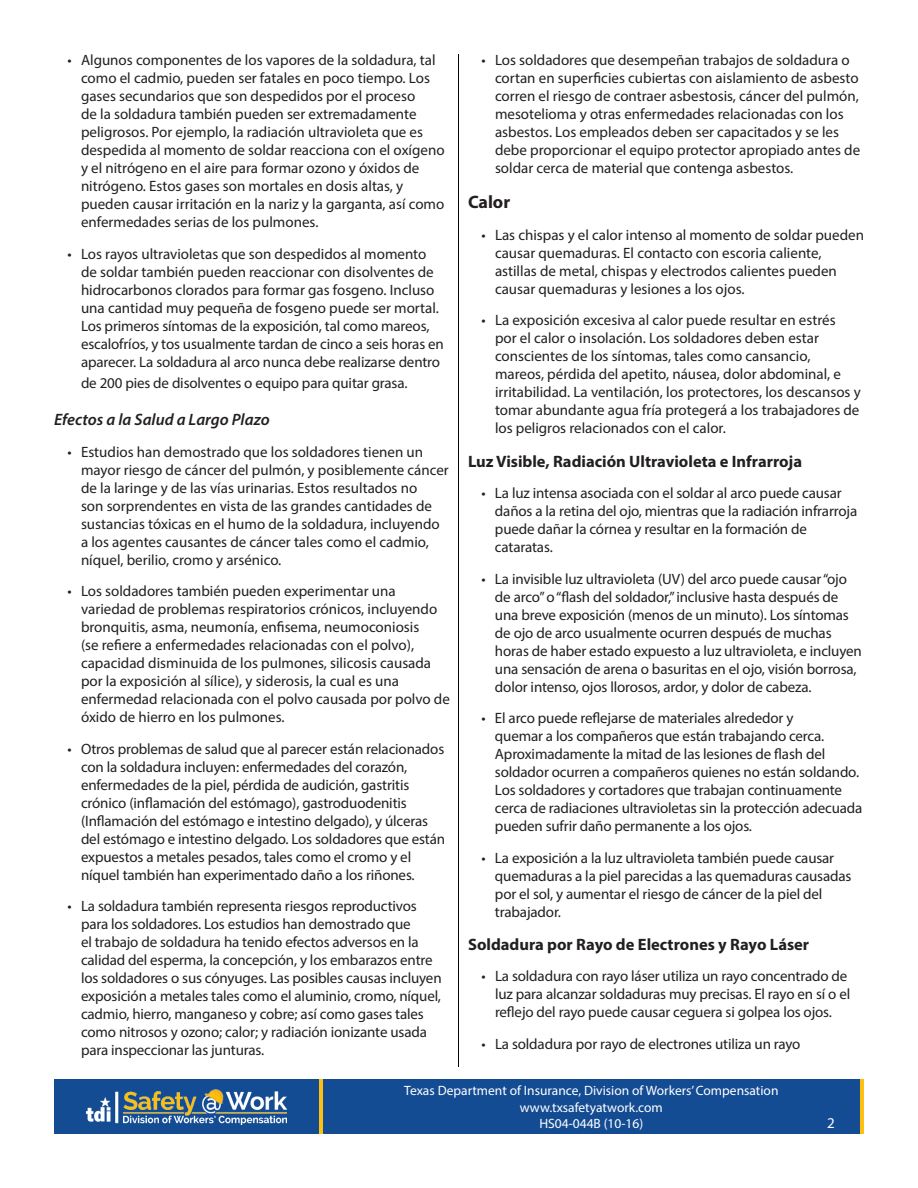
<style>
.page{position:relative;width:918px;height:1188px;background:#fff}
.page>*{position:absolute;margin:0;border:0;box-sizing:border-box;transform-origin:0 0}
.t1{font:700 18px "Myriad Pro";color:#231f20}
.t2{font:700 16.5px "Myriad Pro";color:#231f20}
.t3{font:italic 600 16.5px "Myriad Pro";color:#231f20}
.t4{font:15px/18px "Myriad Pro";letter-spacing:-.01em;color:#231f20}
.t5{font:15px "Myriad Hebrew";color:#fff}
.t6{font:13.5px/16.5px "Myriad Pro";color:#fff;text-align:center}
</style>
<div class="page">
<div style="left:54px;top:1080px;width:810px;height:54px;background:#144c94"></div>
<img style="left:87px;top:1089px;width:199px;height:36px">
<hr style="left:319px;top:1080px;width:4px;height:54px;background:#fdc011">
<hr style="left:860px;top:1080px;width:4px;height:54px;background:#fdc011">
<hr style="left:459px;top:54px;width:1px;height:1012px;background:#040503">
<p class="t4" style="left:81px;top:51px;width:365px;text-indent:-14px">• Algunos componentes de los vapores de la soldadura, tal como el cadmio, pueden ser fatales en poco tiempo. Los gases secundarios que son despedidos por el proceso<br>de la soldadura también pueden ser extremadamente peligrosos. Por ejemplo, la radiación ultravioleta que es despedida al momento de soldar reacciona con el oxígeno y el nitrógeno en el aire para formar ozono y óxidos de nitrógeno. Estos gases son mortales en dosis altas, y pueden causar irritación en la nariz y la garganta, así como enfermedades serias de los pulmones.</p>
<p class="t4" style="left:81px;top:244px;width:364px;text-indent:-14px">• Los rayos ultravioletas que son despedidos al momento de soldar también pueden reaccionar con disolventes de hidrocarbonos clorados para formar gas fosgeno. Incluso una cantidad muy pequeña de fosgeno puede ser mortal.<br>Los primeros síntomas de la exposición, tal como mareos, escalofríos, y tos usualmente tardan de cinco a seis horas en aparecer. La soldadura al arco nunca debe realizarse dentro</p>
<p class="t4" style="left:81px;top:374px;width:328px">de 200 pies de disolventes o equipo para quitar grasa.</p>
<p class="t3" style="left:54px;top:409px;width:217px">Efectos a la Salud a Largo Plazo</p>
<p class="t4" style="left:81px;top:442px;width:369px;text-indent:-14px">• Estudios han demostrado que los soldadores tienen un mayor riesgo de cáncer del pulmón, y posiblemente cáncer de la laringe y de las vías urinarias. Estos resultados no<br>son sorprendentes en vista de las grandes cantidades de sustancias tóxicas en el humo de la soldadura, incluyendo a los agentes causantes de cáncer tales como el cadmio, níquel, berilio, cromo y arsénico.</p>
<p class="t4" style="left:81px;top:582px;width:370px;text-indent:-14px">• Los soldadores también pueden experimentar una variedad de problemas respiratorios crónicos, incluyendo bronquitis, asma, neumonía, enfisema, neumoconiosis<br>(se refiere a enfermedades relacionadas con el polvo), capacidad disminuida de los pulmones, silicosis causada por la exposición al sílice), y siderosis, la cual es una enfermedad relacionada con el polvo causada por polvo de óxido de hierro en los pulmones.</p>
<p class="t4" style="left:81px;top:739px;width:366px;text-indent:-14px">• Otros problemas de salud que al parecer están relacionados con la soldadura incluyen: enfermedades del corazón, enfermedades de la piel, pérdida de audición, gastritis crónico (inflamación del estómago), gastroduodenitis (Inflamación del estómago e intestino delgado), y úlceras del estómago e intestino delgado. Los soldadores que están expuestos a metales pesados, tales como el cromo y el níquel también han experimentado daño a los riñones.</p>
<p class="t4" style="left:81px;top:897px;width:362px;text-indent:-14px">• La soldadura también representa riesgos reproductivos para los soldadores. Los estudios han demostrado que<br>el trabajo de soldadura ha tenido efectos adversos en la calidad del esperma, la concepción, y los embarazos entre los soldadores o sus cónyuges. Las posibles causas incluyen exposición a metales tales como el aluminio, cromo, níquel, cadmio, hierro, manganeso y cobre; así como gases tales como nitrosos y ozono; calor; y radiación ionizante usada para inspeccionar las junturas.</p>
<p class="t4" style="left:495px;top:51px;width:367px;text-indent:-14px">• Los soldadores que desempeñan trabajos de soldadura o cortan en superficies cubiertas con aislamiento de asbesto corren el riesgo de contraer asbestosis, cáncer del pulmón, mesotelioma y otras enfermedades relacionadas con los asbestos. Los empleados deben ser capacitados y se les debe proporcionar el equipo protector apropiado antes de soldar cerca de material que contenga asbestos.</p>
<h3 class="t1" style="left:468px;top:191px;width:44px">Calor</h3>
<p class="t4" style="left:495px;top:226px;width:371px;text-indent:-14px">• Las chispas y el calor intenso al momento de soldar pueden causar quemaduras. El contacto con escoria caliente, astillas de metal, chispas y electrodos calientes pueden causar quemaduras y lesiones a los ojos.</p>
<p class="t4" style="left:495px;top:311px;width:367px;text-indent:-14px">• La exposición excesiva al calor puede resultar en estrés por el calor o insolación. Los soldadores deben estar conscientes de los síntomas, tales como cansancio, mareos, pérdida del apetito, náusea, dolor abdominal, e irritabilidad. La ventilación, los protectores, los descansos y tomar abundante agua fría protegerá a los trabajadores de los peligros relacionados con el calor.</p>
<h3 class="t2" style="left:468px;top:450px;width:336px">Luz Visible, Radiación Ultravioleta e Infrarroja</h3>
<p class="t4" style="left:495px;top:484px;width:364px;text-indent:-14px">• La luz intensa asociada con el soldar al arco puede causar daños a la retina del ojo, mientras que la radiación infrarroja puede dañar la córnea y resultar en la formación de cataratas.</p>
<p class="t4" style="left:495px;top:569px;width:368px;text-indent:-14px">• La invisible luz ultravioleta (UV) del arco puede causar “ojo de arco” o “flash del soldador,” inclusive hasta después de una breve exposición (menos de un minuto). Los síntomas de ojo de arco usualmente ocurren después de muchas horas de haber estado expuesto a luz ultravioleta, e incluyen una sensación de arena o basuritas en el ojo, visión borrosa, dolor intenso, ojos llorosos, ardor, y dolor de cabeza.</p>
<p class="t4" style="left:495px;top:709px;width:369px;text-indent:-14px">• El arco puede reflejarse de materiales alrededor y<br>quemar a los compañeros que están trabajando cerca.<br>Aproximadamente la mitad de las lesiones de flash del soldador ocurren a compañeros quienes no están soldando.<br>Los soldadores y cortadores que trabajan continuamente cerca de radiaciones ultravioletas sin la protección adecuada pueden sufrir daño permanente a los ojos.</p>
<p class="t4" style="left:495px;top:848px;width:358px;text-indent:-14px">• La exposición a la luz ultravioleta también puede causar quemaduras a la piel parecidas a las quemaduras causadas por el sol, y aumentar el riesgo de cáncer de la piel del trabajador.</p>
<h3 class="t2" style="left:468px;top:934px;width:343px">Soldadura por Rayo de Electrones y Rayo Láser</h3>
<p class="t4" style="left:495px;top:967px;width:357px;text-indent:-14px">• La soldadura con rayo láser utiliza un rayo concentrado de luz para alcanzar soldaduras muy precisas. El rayo en sí o el reflejo del rayo puede causar ceguera si golpea los ojos.</p>
<p class="t4" style="left:482px;top:1035px;width:321px">• La soldadura por rayo de electrones utiliza un rayo</p>
<p class="t6" style="left:404px;top:1083px;width:376px">Texas Department of Insurance, Division of Workers’ Compensation www.txsafetyatwork.com<br>HS04-044B (10-16)</p>
<p class="t5" style="left:827px;top:1115px;width:9px">2</p>
</div>
